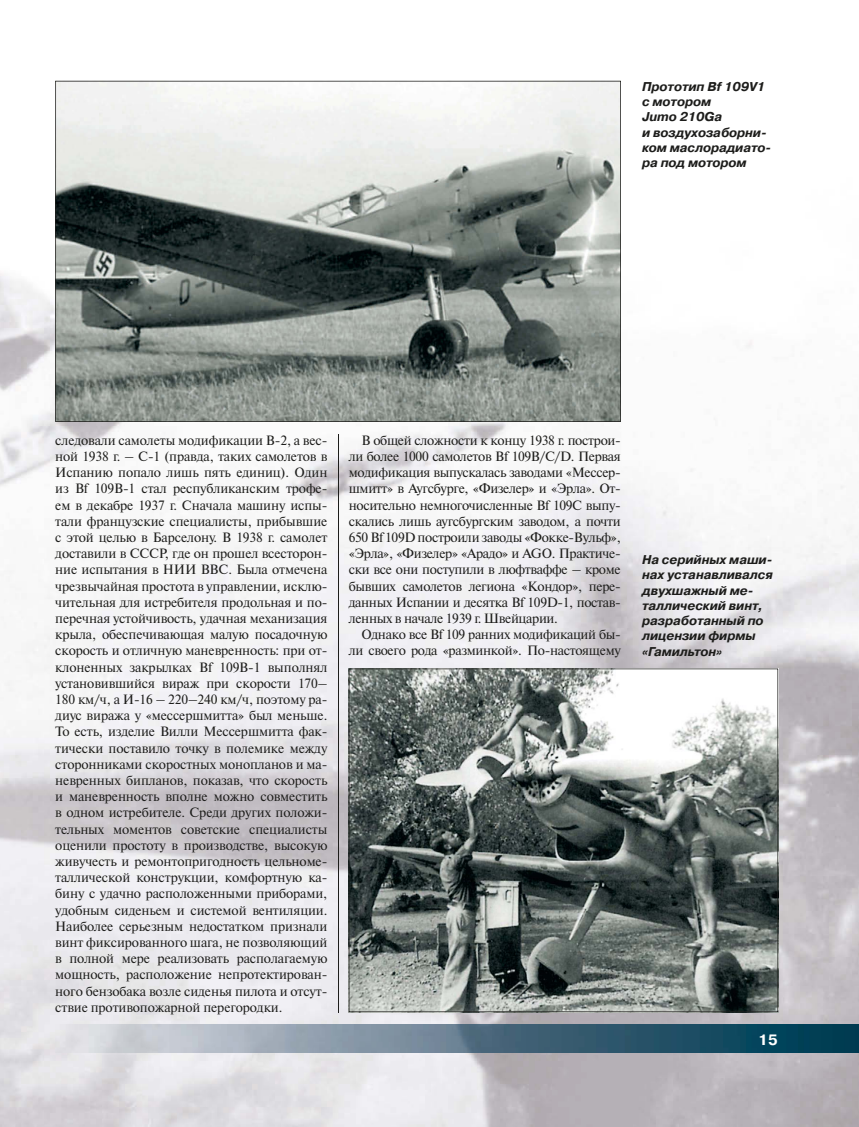
<style>
.page{position:relative;width:859px;height:1127px;background:#fff}
.page>*{position:absolute;margin:0;border:0;box-sizing:border-box;transform-origin:0 0}
.t1{font:700 15px "Pragmatica C";color:#fff}
.t2{font:13.5px/16.2px "Newton C";letter-spacing:-.025em;color:#1d1d1b;text-align:justify}
.t3{font:italic 700 12.75px/15.3px "Pragmatica C";letter-spacing:-.005em;color:#1d1d1b}
</style>
<div class="page">
<img style="left:0;top:80px;width:859px;height:1047px">
<img style="left:55px;top:1024px;width:804px;height:29px">
<svg style="left:55px;top:81px;width:566px;height:341px"></svg>
<svg style="left:349px;top:668px;width:429px;height:344px;background:#767e7b"></svg>
<hr style="left:338px;top:434px;width:1px;height:578px;background:#1d1d1b">
<p class="t3" style="left:642px;top:80px;width:131px">Прототип Bf 109V1 с мотором<br>Jumo 210Ga<br>и воздухозаборни&shy;ком маслорадиато&shy;ра под мотором</p>
<p class="t2" style="left:55px;top:433px;width:274px">следовали самолеты модификации В-2, а вес&shy;ной 1938 г. – С-1 (правда, таких самолетов в Испанию попало лишь пять единиц). Один из Bf 109В-1 стал республиканским трофе&shy;ем в декабре 1937 г. Сначала машину испы&shy;тали французские специалисты, прибывшие с этой целью в Барселону. В 1938 г. самолет доставили в СССР, где он прошел всесторон&shy;ние испытания в НИИ ВВС. Была отмечена чрезвычайная простота в управлении, исклю&shy;чительная для истребителя продольная и по&shy;перечная устойчивость, удачная механизация крыла, обеспечивающая малую посадочную скорость и отличную маневренность: при от&shy;клоненных закрылках Bf 109В-1 выполнял установившийся вираж при скорости 170– 180 км/ч, а И-16 – 220–240 км/ч, поэтому ра&shy;диус виража у «мессершмитта» был меньше.<br>То есть, изделие Вилли Мессершмитта фак&shy;тически поставило точку в полемике между сторонниками скоростных монопланов и ма&shy;невренных бипланов, показав, что скорость и маневренность вполне можно совместить в одном истребителе. Среди других положи&shy;тельных моментов советские специалисты оценили простоту в производстве, высокую живучесть и ремонтопригодность цельноме&shy;таллической конструкции, комфортную ка&shy;бину с удачно расположенными приборами, удобным сиденьем и системой вентиляции.<br>Наиболее серьезным недостатком признали винт фиксированного шага, не позволяющий в полной мере реализовать располагаемую мощность, расположение непротектирован&shy;ного бензобака возле сиденья пилота и отсут&shy;ствие противопожарной перегородки.</p>
<p class="t2" style="left:349px;top:433px;width:274px;text-indent:13px">В общей сложности к концу 1938 г. построи&shy;ли более 1000 самолетов Bf 109В/С/D. Первая модификация выпускалась заводами «Мессер&shy;шмитт» в Аугсбурге, «Физелер» и «Эрла». От&shy;носительно немногочисленные Bf 109С выпу&shy;скались лишь аугсбургским заводом, а почти 650 Bf 109D построили заводы «Фокке-Вульф», «Эрла», «Физелер» «Арадо» и AGO. Практиче&shy;ски все они поступили в люфтваффе – кроме бывших самолетов легиона «Кондор», пере&shy;данных Испании и десятка Bf 109D-1, постав&shy;ленных в начале 1939 г. Швейцарии.</p>
<p class="t2" style="left:349px;top:627px;width:274px;text-align:right">Однако все Bf 109 ранних модификаций бы&shy;ли своего рода «разминкой». По-настоящему</p>
<p class="t3" style="left:642px;top:553px;width:132px">На серийных маши&shy;нах устанавливался двухшажный ме&shy;таллический винт, разработанный по лицензии фирмы «Гамильтон»</p>
<p class="t1" style="left:758px;top:1034px;width:21px">15</p>
</div>
